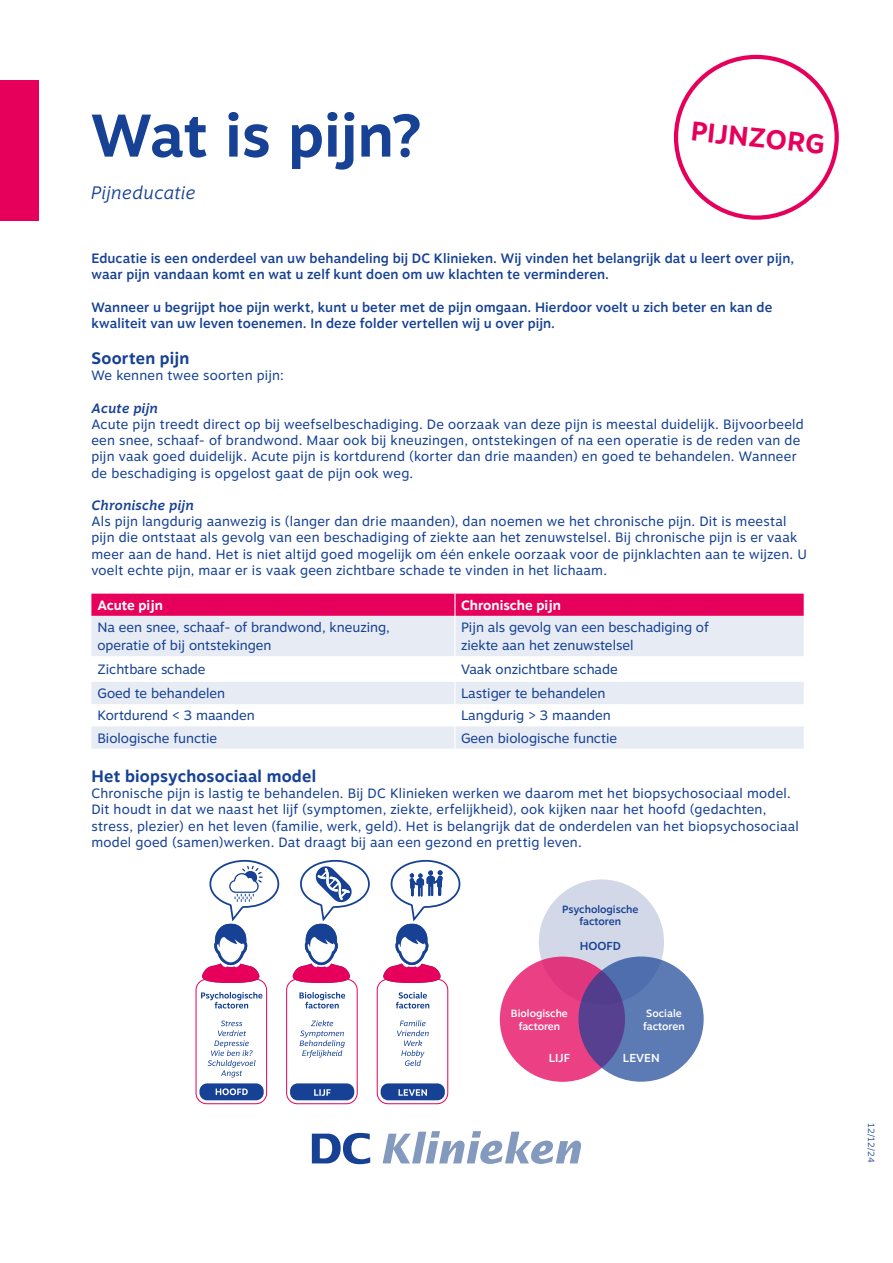
<style>
.page{position:relative;width:893px;height:1263px;background:#fff}
.page>*{position:absolute;margin:0;border:0;box-sizing:border-box;transform-origin:0 0}
.t1{font:700 60px "Motiva Sans";letter-spacing:-.005em;color:#164194}
.t2{font:700 27px "Motiva Sans";color:#e6005b}
.t3{font:italic 300 18px "Motiva Sans";letter-spacing:.02em;color:#164194}
.t4{font:700 16.5px "Motiva Sans";letter-spacing:.015em;color:#164194}
.t5{font:13.5px/16.2px "Motiva Sans";letter-spacing:.015em;color:#164194}
.t6{font:500 13.5px/16.2px "Motiva Sans";letter-spacing:.01em;color:#164194}
.t7{font:italic 500 13.5px "Motiva Sans";letter-spacing:.015em;color:#164194}
.t8{font:700 13.5px "Motiva Sans";color:#fff}
.t9{font:500 11.55px "Motiva Sans";color:#fff}
.t10{font:500 11.55px "Motiva Sans";color:#164194}
.t11{font:500 10.5px/12.6px "Motiva Sans";color:#fff;text-align:center}
.t12{font:500 10.5px/12.6px "Motiva Sans";color:#164194;text-align:center}
.t13{font:300 9px "Motiva Sans";color:#164194}
</style>
<div class="page">
<div style="left:91px;top:594px;width:713px;height:22px;background:#e6005b"></div>
<svg style="left:91px;top:616px;width:713px;height:133px;fill:#e7ebf4"></svg>
<hr style="left:454px;top:594px;width:2px;height:22px;background:#fff">
<hr style="left:454px;top:616px;width:2px;height:40px;background:#fff">
<hr style="left:454px;top:656px;width:2px;height:26px;background:#fff">
<hr style="left:454px;top:682px;width:2px;height:22px;background:#fff">
<hr style="left:454px;top:704px;width:2px;height:22px;background:#fff">
<hr style="left:454px;top:726px;width:2px;height:23px;background:#fff">
<div style="left:196px;top:979px;width:71px;height:125px;border:1px solid #e6005b;border-radius:11px"></div>
<div style="left:286px;top:979px;width:72px;height:125px;border:1px solid #e6005b;border-radius:11px"></div>
<div style="left:377px;top:979px;width:71px;height:125px;border:1px solid #e6005b;border-radius:11px"></div>
<div style="left:381px;top:1083px;width:64px;height:17px;background:#164194;border-radius:8px"></div>
<div style="left:290px;top:1083px;width:64px;height:17px;background:#164194;border-radius:8px"></div>
<div style="left:199px;top:1083px;width:65px;height:17px;background:#164194;border-radius:8px"></div>
<svg style="left:216px;top:1088px;width:32px;height:7px"></svg>
<svg style="left:208px;top:1020px;width:48px;height:57px"></svg>
<svg style="left:201px;top:992px;width:61px;height:16px"></svg>
<svg style="left:314px;top:1089px;width:17px;height:7px"></svg>
<svg style="left:300px;top:1020px;width:45px;height:37px"></svg>
<svg style="left:299px;top:992px;width:46px;height:16px"></svg>
<svg style="left:398px;top:1089px;width:29px;height:7px"></svg>
<svg style="left:397px;top:1020px;width:32px;height:46px"></svg>
<svg style="left:396px;top:992px;width:33px;height:16px"></svg>
<svg style="left:383px;top:859px;width:78px;height:124px"></svg>
<svg style="left:293px;top:859px;width:77px;height:124px"></svg>
<svg style="left:202px;top:859px;width:78px;height:124px"></svg>
<div style="left:539px;top:879px;width:125px;height:126px;background:#d2d8e7;border-radius:50%"></div>
<div style="left:500px;top:956px;width:125px;height:126px;background:#ec4084;border-radius:50%"></div>
<svg style="left:578px;top:956px;width:126px;height:126px;background:#5a6aa9"></svg>
<div style="left:0;top:80px;width:38px;height:140px;background:#e6005b"></div>
<div style="left:674px;top:55px;width:165px;height:165px;border:4px solid #e6005b;border-radius:50%"></div>
<svg style="left:383px;top:1131px;width:198px;height:33px"></svg>
<svg style="left:312px;top:1133px;width:58px;height:31px"></svg>
<h1 class="t1" style="left:91px;top:91px;width:332px">Wat is pijn?</h1>
<h3 class="t3" style="left:91px;top:179px;width:106px">Pijneducatie</h3>
<h2 class="t2" style="left:693px;top:111px;width:136px;rotate:6deg">PIJNZORG</h2>
<p class="t6" style="left:91px;top:250px;width:704px">Educatie is een onderdeel van uw behandeling bij DC Klinieken. Wij vinden het belangrijk dat u leert over pijn, waar pijn vandaan komt en wat u zelf kunt doen om uw klachten te verminderen.</p>
<p class="t6" style="left:91px;top:299px;width:682px">Wanneer u begrijpt hoe pijn werkt, kunt u beter met de pijn omgaan. Hierdoor voelt u zich beter en kan de kwaliteit van uw leven toenemen. In deze folder vertellen wij u over pijn.</p>
<p class="t4" style="left:91px;top:346px;width:99px">Soorten pijn</p>
<p class="t5" style="left:91px;top:367px;width:194px">We kennen twee soorten pijn:</p>
<p class="t7" style="left:91px;top:398px;width:68px">Acute pijn</p>
<p class="t5" style="left:91px;top:416px;width:714px">Acute pijn treedt direct op bij weefselbeschadiging. De oorzaak van deze pijn is meestal duidelijk. Bijvoorbeeld een snee, schaaf- of brandwond. Maar ook bij kneuzingen, ontstekingen of na een operatie is de reden van de pijn vaak goed duidelijk. Acute pijn is kortdurend (korter dan drie maanden) en goed te behandelen. Wanneer de beschadiging is opgelost gaat de pijn ook weg.</p>
<p class="t7" style="left:91px;top:495px;width:104px">Chronische pijn</p>
<p class="t5" style="left:91px;top:513px;width:717px">Als pijn langdurig aanwezig is (langer dan drie maanden), dan noemen we het chronische pijn. Dit is meestal pijn die ontstaat als gevolg van een beschadiging of ziekte aan het zenuwstelsel. Bij chronische pijn is er vaak meer aan de hand. Het is niet altijd goed mogelijk om één enkele oorzaak voor de pijnklachten aan te wijzen. U voelt echte pijn, maar er is vaak geen zichtbare schade te vinden in het lichaam.</p>
<p class="t8" style="left:97px;top:595px;width:67px">Acute pijn</p>
<p class="t8" style="left:461px;top:595px;width:101px">Chronische pijn</p>
<p class="t5" style="left:97px;top:618px;width:294px;line-height:18px">Na een snee, schaaf- of brandwond, kneuzing, operatie of bij ontstekingen</p>
<p class="t5" style="left:461px;top:618px;width:249px;line-height:18px">Pijn als gevolg van een beschadiging of ziekte aan het zenuwstelsel</p>
<p class="t5" style="left:97px;top:661px;width:110px">Zichtbare schade</p>
<p class="t5" style="left:461px;top:661px;width:158px">Vaak onzichtbare schade</p>
<p class="t5" style="left:97px;top:685px;width:129px">Goed te behandelen</p>
<p class="t5" style="left:461px;top:685px;width:146px">Lastiger te behandelen</p>
<p class="t5" style="left:97px;top:707px;width:159px">Kortdurend &lt; 3 maanden</p>
<p class="t5" style="left:461px;top:707px;width:151px">Langdurig &gt; 3 maanden</p>
<p class="t5" style="left:97px;top:729px;width:121px">Biologische functie</p>
<p class="t5" style="left:461px;top:729px;width:158px">Geen biologische functie</p>
<p class="t4" style="left:91px;top:764px;width:226px">Het biopsychosociaal model</p>
<p class="t5" style="left:91px;top:785px;width:709px">Chronische pijn is lastig te behandelen. Bij DC Klinieken werken we daarom met het biopsychosociaal model.<br>Dit houdt in dat we naast het lijf (symptomen, ziekte, erfelijkheid), ook kijken naar het hoofd (gedachten, stress, plezier) en het leven (familie, werk, geld). Het is belangrijk dat de onderdelen van het biopsychosociaal model goed (samen)werken. Dat draagt bij aan een gezond en prettig leven.</p>
<p class="t12" style="left:562px;top:902px;width:78px">Psychologische factoren</p>
<p class="t10" style="left:580px;top:937px;width:43px">HOOFD</p>
<p class="t11" style="left:511px;top:1007px;width:58px">Biologische factoren</p>
<p class="t11" style="left:643px;top:1007px;width:43px;text-align:left">Sociale factoren</p>
<p class="t9" style="left:549px;top:1050px;width:23px">LIJF</p>
<p class="t9" style="left:623px;top:1050px;width:38px">LEVEN</p>
<p class="t13" style="left:878px;top:1123px;width:41px;rotate:90deg">12/12/24</p>
</div>
